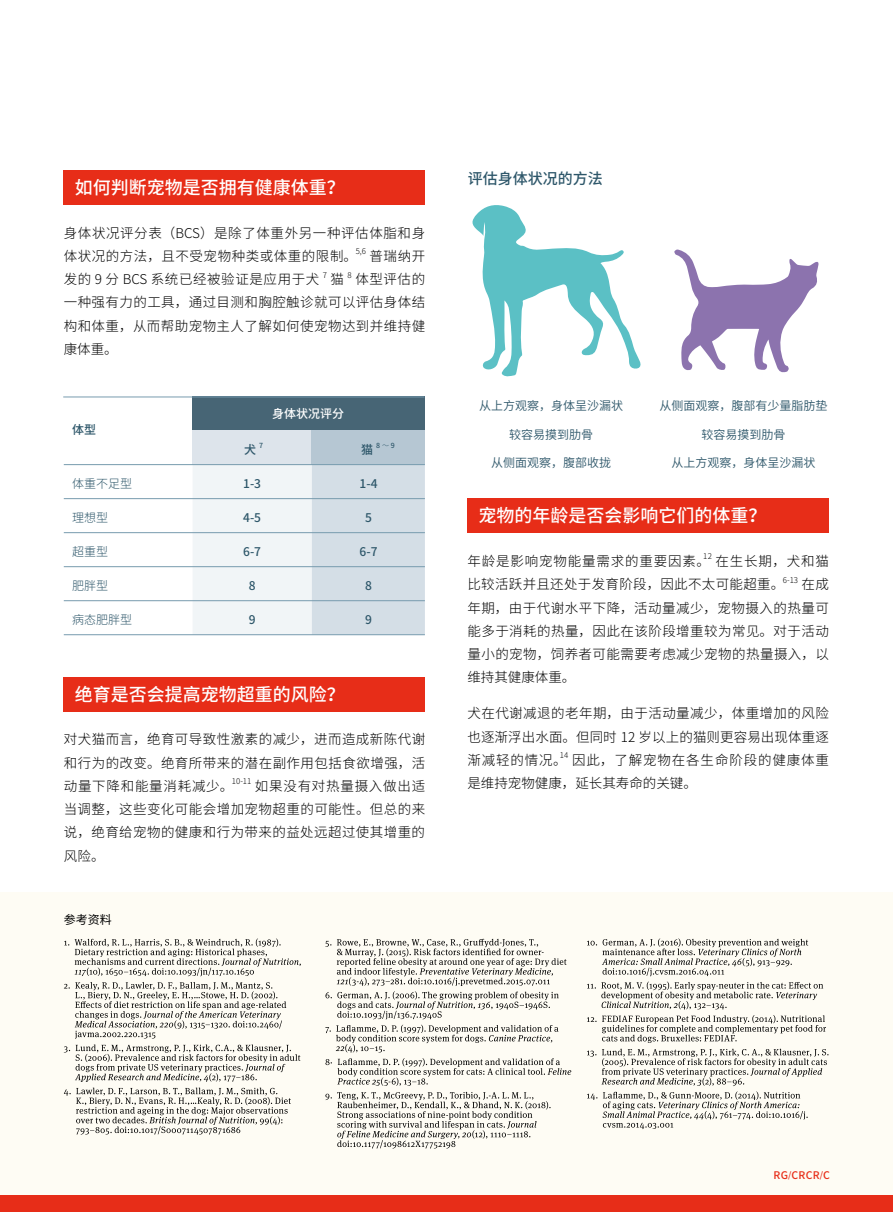
<style>
.page{position:relative;width:893px;height:1212px;background:#fff}
.page>*{position:absolute;margin:0;border:0;box-sizing:border-box;transform-origin:0 0}
.t1{font:500 18px "Source Han Sans CN";color:#fff}
.t2{font:500 15px "Source Han Sans CN";color:#2e576a}
.t3{font:300 13.5px/23.2px "Source Han Sans CN";letter-spacing:.035em;color:#000;text-align:justify}
.t4{font:300 13.5px "Source Han Sans CN";letter-spacing:.06em;color:#000}
.t5{font:300 13.5px "Source Han Sans CN";color:#000}
.t6{font:12px "Source Han Sans CN";color:#2e576a}
.t7{font:500 12px "Source Han Sans CN";color:#2e576a}
.t8{font:300 12px "Source Han Sans CN";color:#2e576a}
.t9{font:500 12px "Source Han Sans CN";color:#fff}
.t10{font:12px "Source Han Sans CN";color:#000}
.t11{font:500 10.5px "Source Han Sans CN";letter-spacing:.02em;color:#e72d18}
.t12{font:300 7.8px "Source Han Sans CN";color:#000}
.t13{font:500 7.05px "Source Han Sans CN";color:#2e576a}
.s1{font-weight:300}
.s2{font-size:8.55px}
</style>
<div class="page">
<div style="left:0;top:893px;width:893px;height:319px;background:#fefcf4"></div>
<div style="left:0;top:1195px;width:893px;height:17px;background:#e72d18"></div>
<div style="left:64px;top:170px;width:361px;height:35px;background:#e72d18"></div>
<div style="left:467px;top:498px;width:361px;height:35px;background:#e72d18"></div>
<div style="left:64px;top:677px;width:361px;height:34px;background:#e72d18"></div>
<svg style="left:674px;top:249px;width:145px;height:124px"></svg>
<svg style="left:472px;top:205px;width:169px;height:172px"></svg>
<svg style="left:75px;top:938px;width:226px;height:38px"></svg>
<svg style="left:64px;top:982px;width:236px;height:153px"></svg>
<svg style="left:325px;top:939px;width:246px;height:147px"></svg>
<svg style="left:325px;top:1092px;width:226px;height:57px"></svg>
<svg style="left:587px;top:938px;width:236px;height:71px"></svg>
<svg style="left:587px;top:1015px;width:239px;height:28px"></svg>
<svg style="left:587px;top:1049px;width:241px;height:80px"></svg>
<svg style="left:64px;top:397px;width:361px;height:237px"></svg>
<hr style="left:64px;top:464px;width:129px;height:1px;background:#779bae">
<hr style="left:193px;top:464px;width:119px;height:1px;background:#779bae">
<hr style="left:312px;top:464px;width:113px;height:1px;background:#779bae">
<hr style="left:64px;top:498px;width:129px;height:1px;background:#779bae">
<hr style="left:193px;top:498px;width:119px;height:1px;background:#779bae">
<hr style="left:312px;top:498px;width:113px;height:1px;background:#779bae">
<hr style="left:64px;top:532px;width:129px;height:1px;background:#779bae">
<hr style="left:193px;top:532px;width:119px;height:1px;background:#779bae">
<hr style="left:312px;top:532px;width:113px;height:1px;background:#779bae">
<hr style="left:64px;top:566px;width:129px;height:1px;background:#779bae">
<hr style="left:193px;top:566px;width:119px;height:1px;background:#779bae">
<hr style="left:312px;top:566px;width:113px;height:1px;background:#779bae">
<hr style="left:64px;top:600px;width:129px;height:1px;background:#779bae">
<hr style="left:193px;top:600px;width:119px;height:1px;background:#779bae">
<hr style="left:312px;top:600px;width:113px;height:1px;background:#779bae">
<hr style="left:64px;top:634px;width:129px;height:1px;background:#779bae">
<hr style="left:193px;top:634px;width:119px;height:1px;background:#779bae">
<hr style="left:312px;top:634px;width:113px;height:1px;background:#779bae">
<hr style="left:63px;top:397px;width:361px;height:1px;background:#779bae">
<h1 class="t1" style="left:75px;top:177px;width:271px">如何判断宠物是否拥有健康体重？</h1>
<p class="t3" style="left:64px;top:221px;width:363px">身体状况评分表（BCS）是除了体重外另一种评估体脂和身体状况的方法，且不受宠物种类或体重的限制。</p>
<p class="t12" style="left:356px;top:247px;width:12px">5,6</p>
<p class="t3" style="left:370px;top:245px;width:57px">普瑞纳开</p>
<p class="t3" style="left:64px;top:268px;width:257px">发的 9 分 BCS 系统已经被验证是应用于犬</p>
<p class="t12" style="left:323px;top:270px;width:6px">7</p>
<p class="t3" style="left:331px;top:268px;width:15px">猫</p>
<p class="t12" style="left:348px;top:270px;width:6px">8</p>
<p class="t3" style="left:64px;top:268px;width:363px;text-indent:292px">体型评估的一种强有力的工具，通过目测和胸腔触诊就可以评估身体结构和体重，从而帮助宠物主人了解如何使宠物达到并维持健康体重。</p>
<p class="t7" style="left:72px;top:423px;width:25px">体型</p>
<p class="t8" style="left:72px;top:477px;width:61px">体重不足型</p>
<p class="t8" style="left:72px;top:511px;width:37px">理想型</p>
<p class="t8" style="left:72px;top:545px;width:37px">超重型</p>
<p class="t8" style="left:72px;top:579px;width:37px">肥胖型</p>
<p class="t8" style="left:72px;top:613px;width:61px">病态肥胖型</p>
<p class="t7" style="left:244px;top:443px;width:13px">犬</p>
<p class="t13" style="left:259px;top:441px;width:5px">7</p>
<p class="t7" style="left:243px;top:477px;width:19px">1-3</p>
<p class="t7" style="left:243px;top:511px;width:19px">4-5</p>
<p class="t7" style="left:243px;top:545px;width:19px">6-7</p>
<p class="t7" style="left:249px;top:579px;width:8px">8</p>
<p class="t7" style="left:249px;top:613px;width:8px">9</p>
<p class="t9" style="left:272px;top:407px;width:73px">身体状况评分</p>
<p class="t7" style="left:361px;top:443px;width:13px">猫</p>
<p class="t13" style="left:376px;top:441px;width:20px">8<span class="s1">～</span>9</p>
<p class="t7" style="left:360px;top:477px;width:19px">1-4</p>
<p class="t7" style="left:365px;top:511px;width:8px">5</p>
<p class="t7" style="left:360px;top:545px;width:19px">6-7</p>
<p class="t7" style="left:365px;top:579px;width:8px">8</p>
<p class="t7" style="left:365px;top:613px;width:8px">9</p>
<h1 class="t1" style="left:75px;top:684px;width:271px">绝育是否会提高宠物超重的风险？</h1>
<p class="t3" style="left:64px;top:728px;width:363px">对犬猫而言，绝育可导致性激素的减少，进而造成新陈代谢和行为的改变。绝育所带来的潜在副作用包括食欲增强，活动量下降和能量消耗减少。</p>
<p class="t12" style="left:232px;top:777px;width:21px">10-11</p>
<p class="t3" style="left:64px;top:775px;width:363px;text-indent:191px">如果没有对热量摄入做出适当调整，这些变化可能会增加宠物超重的可能性。但总的来说，绝育给宠物的健康和行为带来的益处远超过使其增重的风险。</p>
<p class="t10" style="left:64px;top:913px;width:49px">参考资料</p>
<p class="t2" style="left:468px;top:170px;width:136px">评估身体状况的方法</p>
<p class="t6" style="left:479px;top:399px;width:145px">从上方观察，身体呈沙漏状</p>
<p class="t6" style="left:509px;top:427px;width:85px">较容易摸到肋骨</p>
<p class="t6" style="left:491px;top:456px;width:121px">从侧面观察，腹部收拢</p>
<p class="t6" style="left:660px;top:399px;width:169px">从侧面观察，腹部有少量脂肪垫</p>
<p class="t6" style="left:702px;top:427px;width:85px">较容易摸到肋骨</p>
<p class="t6" style="left:672px;top:455px;width:145px">从上方观察，身体呈沙漏状</p>
<h1 class="t1" style="left:478px;top:506px;width:289px">宠物的年龄是否会影响它们的体重？</h1>
<p class="t12" style="left:703px;top:552px;width:10px">12</p>
<p class="t3" style="left:467px;top:573px;width:318px">比较活跃并且还处于发育阶段，因此不太可能超重。</p>
<p class="t12" style="left:783px;top:575px;width:17px">6-13</p>
<p class="t4" style="left:467px;top:553px;width:363px">年龄是影响宠物能量需求的重要因素。在生长期，犬和猫</p>
<p class="t3" style="left:467px;top:573px;width:363px;text-indent:334px">在成年期，由于代谢水平下降，活动量减少，宠物摄入的热量可能多于消耗的热量，因此在该阶段增重较为常见。对于活动量小的宠物，饲养者可能需要考虑减少宠物的热量摄入，以维持其健康体重。</p>
<p class="t3" style="left:467px;top:702px;width:363px">犬在代谢减退的老年期，由于活动量减少，体重增加的风险也逐渐浮出水面。但同时 12 岁以上的猫则更容易出现体重逐渐减轻的情况。因此，了解宠物在各生命阶段的健康体重</p>
<p class="t12" style="left:560px;top:751px;width:10px">14</p>
<p class="t5" style="left:467px;top:775px;width:231px">是维持宠物健康，延长其寿命的关键。</p>
<p class="t11" style="left:774px;top:1169px;width:58px">RG<span class="s2">/</span>CRCR<span class="s2">/</span>C</p>
</div>
